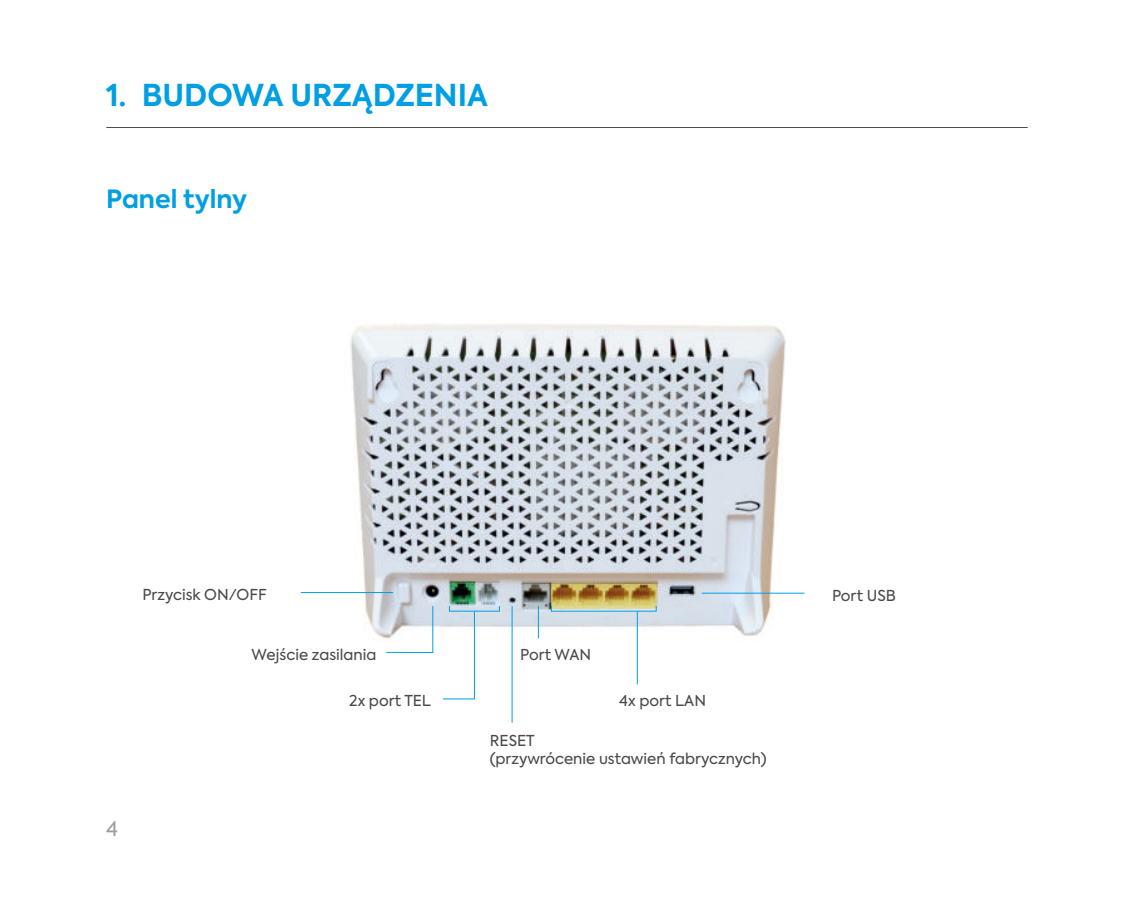
<style>
.page{position:relative;width:1134px;height:922px;background:#fff}
.page>*{position:absolute;margin:0;border:0;box-sizing:border-box;transform-origin:0 0}
.t1{font:700 30px "Axiforma";color:#009fe3}
.t2{font:700 25px "Axiforma";color:#009fe3}
.t3{font:20px "Axiforma";color:#9d9d9d}
.t4{font:15px/18px "Axiforma";color:#4b4b4b}
</style>
<div class="page">
<hr style="left:106px;top:127px;width:922px;height:1px;background:#4b4b4b">
<img style="left:300px;top:324px;width:505px;height:377px">
<svg style="left:386px;top:605px;width:47px;height:48px"></svg>
<hr style="left:301px;top:592px;width:92px;height:1px;background:#009fe3">
<svg style="left:442px;top:610px;width:33px;height:89px"></svg>
<hr style="left:512px;top:606px;width:1px;height:116px;background:#009fe3">
<hr style="left:538px;top:606px;width:1px;height:32px;background:#009fe3">
<hr style="left:637px;top:611px;width:1px;height:73px;background:#009fe3">
<hr style="left:702px;top:592px;width:102px;height:1px;background:#009fe3">
<h1 class="t1" style="left:106px;top:82px;width:383px">1. BUDOWA URZĄDZENIA</h1>
<h2 class="t2" style="left:106px;top:187px;width:142px">Panel tylny</h2>
<h3 class="t3" style="left:106px;top:818px;width:13px">4</h3>
<p class="t4" style="left:142px;top:586px;width:126px">Przycisk ON/OFF</p>
<p class="t4" style="left:252px;top:647px;width:126px">Wejście zasilania</p>
<p class="t4" style="left:520px;top:647px;width:73px">Port WAN</p>
<p class="t4" style="left:349px;top:693px;width:83px">2x port TEL</p>
<p class="t4" style="left:619px;top:693px;width:89px">4x port LAN</p>
<p class="t4" style="left:490px;top:732px;width:278px">RESET<br>(przywrócenie ustawień fabrycznych)</p>
<p class="t4" style="left:832px;top:587px;width:65px">Port USB</p>
</div>
